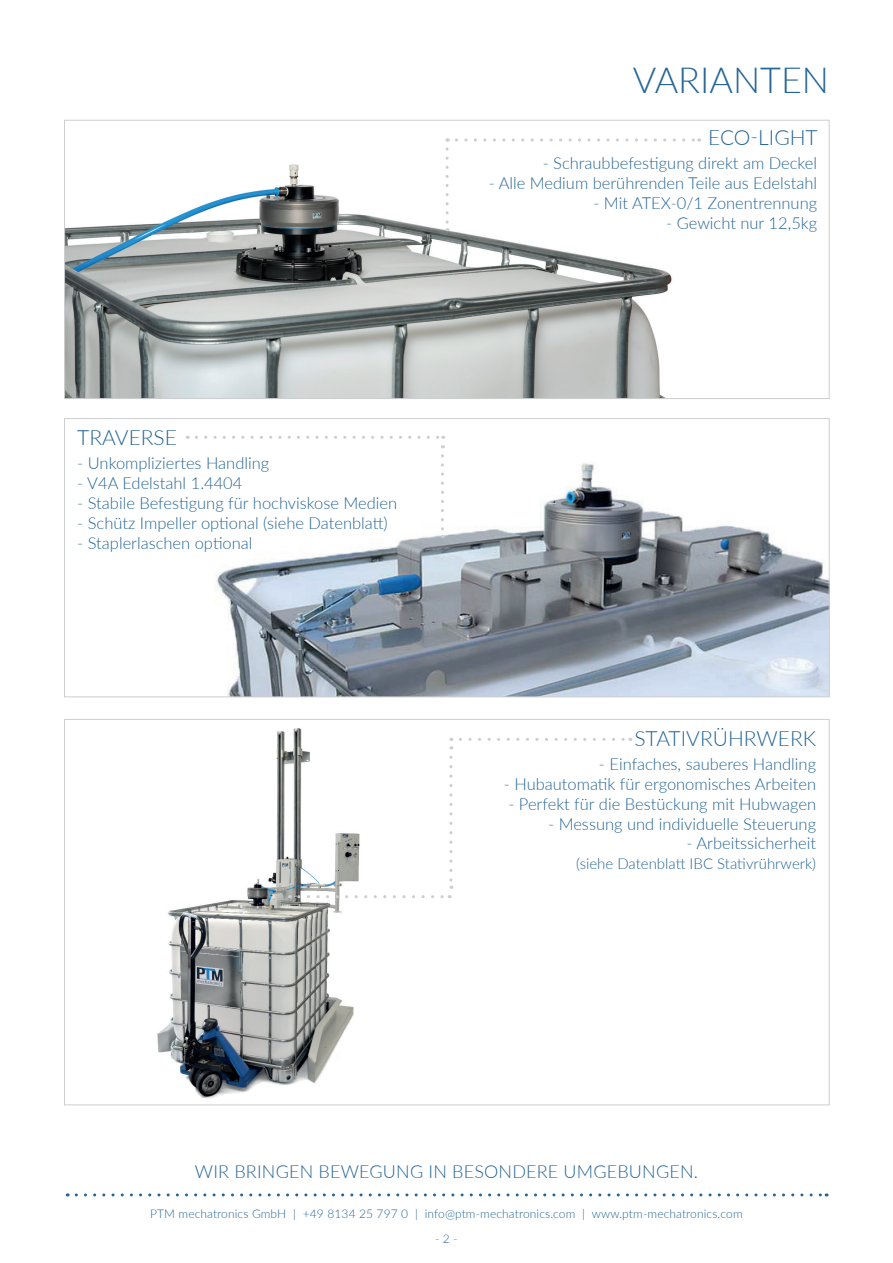
<style>
.page{position:relative;width:893px;height:1263px;background:#fff}
.page>*{position:absolute;margin:0;border:0;box-sizing:border-box;transform-origin:0 0}
.t1{font:300 36px "Lato";color:#256596}
.t2{font:300 21px "Lato";color:#256596}
.t3{font:300 18px "Lato";letter-spacing:.01em;color:#256596}
.t4{font:300 16.5px "Lato";color:#256596}
.t5{font:300 15px "Lato";color:#256596}
.t6{font:300 12px "Lato";letter-spacing:.01em;color:#256596}
</style>
<div class="page">
<img style="left:66px;top:138px;width:609px;height:259px">
<svg style="left:456px;top:138px;width:244px;height:3px"></svg>
<svg style="left:446px;top:149px;width:3px;height:82px"></svg>
<img style="left:214px;top:435px;width:614px;height:260px">
<svg style="left:196px;top:436px;width:248px;height:3px"></svg>
<svg style="left:441px;top:456px;width:3px;height:82px"></svg>
<img style="left:157px;top:728px;width:203px;height:371px">
<svg style="left:460px;top:738px;width:171px;height:3px"></svg>
<svg style="left:449px;top:757px;width:3px;height:132px"></svg>
<svg style="left:299px;top:895px;width:151px;height:3px"></svg>
<svg style="left:76px;top:1193px;width:751px;height:3px"></svg>
<h1 class="t1" style="left:633px;top:55px;width:198px">VARIANTEN</h1>
<p class="t2" style="left:77px;top:423px;width:101px">TRAVERSE</p>
<p class="t4" style="left:77px;top:452px;width:193px">- Unkompliziertes Handling</p>
<p class="t4" style="left:77px;top:472px;width:167px">- V4A Edelstahl 1.4404</p>
<p class="t4" style="left:77px;top:491px;width:321px">- Stabile Befestigung für hochviskose Medien</p>
<p class="t4" style="left:77px;top:511px;width:312px">- Schütz Impeller optional (siehe Datenblatt)</p>
<p class="t4" style="left:77px;top:531px;width:177px">- Staplerlaschen optional</p>
<p class="t2" style="left:708px;top:123px;width:111px">ECO-LIGHT</p>
<p class="t4" style="left:543px;top:152px;width:276px">- Schraubbefestigung direkt am Deckel</p>
<p class="t4" style="left:489px;top:172px;width:330px">- Alle Medium berührenden Teile aus Edelstahl</p>
<p class="t4" style="left:593px;top:192px;width:225px">- Mit ATEX-0/1 Zonentrennung</p>
<p class="t4" style="left:666px;top:211px;width:153px">- Gewicht nur 12,5kg</p>
<p class="t2" style="left:634px;top:724px;width:183px">STATIVRÜHRWERK</p>
<p class="t4" style="left:599px;top:753px;width:219px">- Einfaches, sauberes Handling</p>
<p class="t4" style="left:504px;top:773px;width:314px">- Hubautomatik für ergonomisches Arbeiten</p>
<p class="t4" style="left:508px;top:792px;width:309px">- Perfekt für die Bestückung mit Hubwagen</p>
<p class="t4" style="left:548px;top:812px;width:269px">- Messung und individuelle Steuerung</p>
<p class="t4" style="left:686px;top:832px;width:131px">- Arbeitssicherheit</p>
<p class="t5" style="left:576px;top:853px;width:241px">(siehe Datenblatt IBC Stativrührwerk)</p>
<p class="t3" style="left:195px;top:1158px;width:505px">WIR BRINGEN BEWEGUNG IN BESONDERE UMGEBUNGEN.</p>
<p class="t6" style="left:150px;top:1206px;width:594px">PTM mechatronics GmbH | +49 8134 25 797 0 | info@ptm-mechatronics.com | www.ptm-mechatronics.com</p>
<p class="t6" style="left:435px;top:1230px;width:24px">- 2 -</p>
</div>
